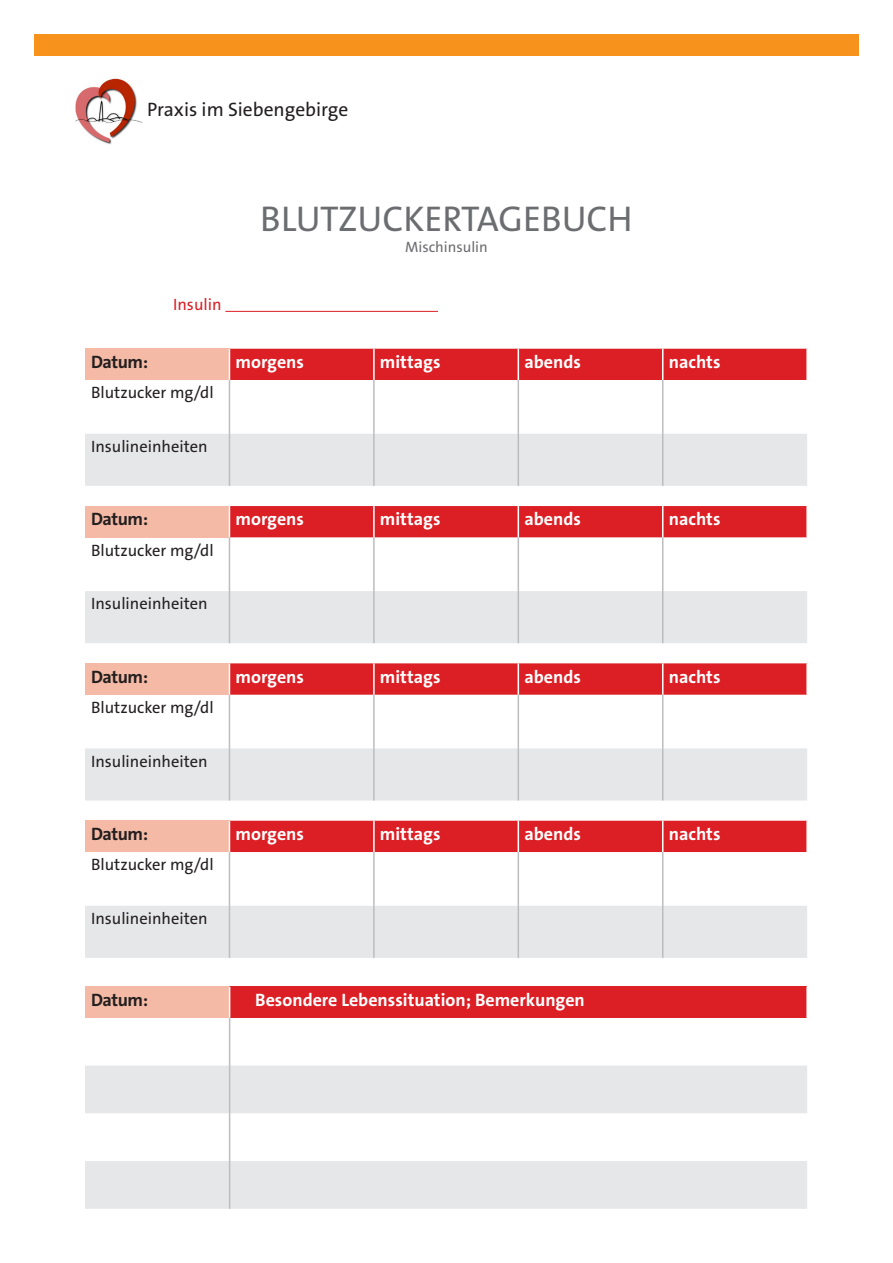
<style>
.page{position:relative;width:893px;height:1263px;background:#fff}
.page>*{position:absolute;margin:0;border:0;box-sizing:border-box;transform-origin:0 0}
.t1{font:36px "The Sans LP5 Plain";color:#6c6d70}
.t2{font:19.5px "The Sans LP5 Plain";color:#231f20}
.t3{font:18px "The Sans LP7 Bld";color:#fff}
.t4{font:18px "The Sans LP7 Bld";letter-spacing:-.025em;color:#231f20}
.t5{font:16.5px "The Sans LP5 Plain";color:#231f20}
.t6{font:16.5px "The Sans LP5 Plain";color:#dc1f25}
.t7{font:15px "The Sans LP5 Plain";color:#6c6d70}
</style>
<div class="page">
<img style="left:75px;top:78px;width:68px;height:66px">
<div style="left:34px;top:34px;width:825px;height:21px;background:#f7931d"></div>
<div style="left:85px;top:349px;width:144px;height:31px;background:#f4baa5"></div>
<div style="left:230px;top:349px;width:576px;height:31px;background:#dc1f25"></div>
<div style="left:85px;top:434px;width:722px;height:52px;background:#e6e7e9"></div>
<hr style="left:229px;top:380px;width:1px;height:54px;background:#bcbdc0">
<hr style="left:229px;top:434px;width:1px;height:52px;background:#bcbdc0">
<hr style="left:373px;top:380px;width:2px;height:54px;background:#bcbdc0">
<hr style="left:373px;top:434px;width:2px;height:52px;background:#bcbdc0">
<hr style="left:518px;top:380px;width:1px;height:54px;background:#bcbdc0">
<hr style="left:518px;top:434px;width:1px;height:52px;background:#bcbdc0">
<hr style="left:662px;top:380px;width:1px;height:54px;background:#bcbdc0">
<hr style="left:662px;top:434px;width:1px;height:52px;background:#bcbdc0">
<hr style="left:373px;top:349px;width:2px;height:31px;background:#fff">
<hr style="left:518px;top:349px;width:1px;height:31px;background:#fff">
<hr style="left:662px;top:349px;width:1px;height:31px;background:#fff">
<div style="left:85px;top:506px;width:144px;height:31px;background:#f4baa5"></div>
<div style="left:230px;top:506px;width:576px;height:31px;background:#dc1f25"></div>
<div style="left:85px;top:591px;width:722px;height:52px;background:#e6e7e9"></div>
<hr style="left:229px;top:537px;width:1px;height:54px;background:#bcbdc0">
<hr style="left:229px;top:591px;width:1px;height:52px;background:#bcbdc0">
<hr style="left:373px;top:537px;width:2px;height:54px;background:#bcbdc0">
<hr style="left:373px;top:591px;width:2px;height:52px;background:#bcbdc0">
<hr style="left:518px;top:537px;width:1px;height:54px;background:#bcbdc0">
<hr style="left:518px;top:591px;width:1px;height:52px;background:#bcbdc0">
<hr style="left:662px;top:537px;width:1px;height:54px;background:#bcbdc0">
<hr style="left:662px;top:591px;width:1px;height:52px;background:#bcbdc0">
<hr style="left:373px;top:506px;width:2px;height:31px;background:#fff">
<hr style="left:518px;top:506px;width:1px;height:31px;background:#fff">
<hr style="left:662px;top:506px;width:1px;height:31px;background:#fff">
<div style="left:85px;top:663px;width:144px;height:32px;background:#f4baa5"></div>
<div style="left:230px;top:663px;width:576px;height:32px;background:#dc1f25"></div>
<div style="left:85px;top:748px;width:722px;height:52px;background:#e6e7e9"></div>
<hr style="left:229px;top:695px;width:1px;height:53px;background:#bcbdc0">
<hr style="left:229px;top:748px;width:1px;height:52px;background:#bcbdc0">
<hr style="left:373px;top:695px;width:2px;height:53px;background:#bcbdc0">
<hr style="left:373px;top:748px;width:2px;height:52px;background:#bcbdc0">
<hr style="left:518px;top:695px;width:1px;height:53px;background:#bcbdc0">
<hr style="left:518px;top:748px;width:1px;height:52px;background:#bcbdc0">
<hr style="left:662px;top:695px;width:1px;height:53px;background:#bcbdc0">
<hr style="left:662px;top:748px;width:1px;height:52px;background:#bcbdc0">
<hr style="left:373px;top:663px;width:2px;height:32px;background:#fff">
<hr style="left:518px;top:663px;width:1px;height:32px;background:#fff">
<hr style="left:662px;top:663px;width:1px;height:32px;background:#fff">
<div style="left:85px;top:821px;width:144px;height:31px;background:#f4baa5"></div>
<div style="left:230px;top:821px;width:576px;height:31px;background:#dc1f25"></div>
<div style="left:85px;top:906px;width:722px;height:52px;background:#e6e7e9"></div>
<hr style="left:229px;top:852px;width:1px;height:54px;background:#bcbdc0">
<hr style="left:229px;top:906px;width:1px;height:52px;background:#bcbdc0">
<hr style="left:373px;top:852px;width:2px;height:54px;background:#bcbdc0">
<hr style="left:373px;top:906px;width:2px;height:52px;background:#bcbdc0">
<hr style="left:518px;top:852px;width:1px;height:54px;background:#bcbdc0">
<hr style="left:518px;top:906px;width:1px;height:52px;background:#bcbdc0">
<hr style="left:662px;top:852px;width:1px;height:54px;background:#bcbdc0">
<hr style="left:662px;top:906px;width:1px;height:52px;background:#bcbdc0">
<hr style="left:373px;top:821px;width:2px;height:31px;background:#fff">
<hr style="left:518px;top:821px;width:1px;height:31px;background:#fff">
<hr style="left:662px;top:821px;width:1px;height:31px;background:#fff">
<hr style="left:225px;top:311px;width:213px;height:1px;background:#dc1f25">
<div style="left:85px;top:986px;width:145px;height:32px;background:#f4baa5"></div>
<div style="left:230px;top:986px;width:577px;height:32px;background:#dc1f25"></div>
<svg style="left:85px;top:1065px;width:722px;height:144px;fill:#e6e7e9"></svg>
<hr style="left:229px;top:1018px;width:1px;height:47px;background:#bcbdc0">
<hr style="left:229px;top:1065px;width:1px;height:48px;background:#bcbdc0">
<hr style="left:229px;top:1113px;width:1px;height:48px;background:#bcbdc0">
<hr style="left:229px;top:1161px;width:1px;height:48px;background:#bcbdc0">
<hr style="left:229px;top:986px;width:1px;height:32px;background:#fff">
<hr style="left:806px;top:986px;width:2px;height:32px;background:#fff">
<p class="t2" style="left:147px;top:97px;width:203px">Praxis im Siebengebirge</p>
<p class="t6" style="left:173px;top:294px;width:50px">Insulin</p>
<p class="t1" style="left:260px;top:195px;width:374px">BLUTZUCKERTAGEBUCH</p>
<p class="t7" style="left:405px;top:237px;width:84px">Mischinsulin</p>
<p class="t4" style="left:91px;top:350px;width:58px">Datum:</p>
<p class="t3" style="left:235px;top:350px;width:70px">morgens</p>
<p class="t3" style="left:380px;top:350px;width:62px">mittags</p>
<p class="t3" style="left:524px;top:350px;width:58px">abends</p>
<p class="t3" style="left:669px;top:350px;width:53px">nachts</p>
<p class="t5" style="left:91px;top:382px;width:124px">Blutzucker mg/dl</p>
<p class="t5" style="left:91px;top:436px;width:118px">Insulineinheiten</p>
<p class="t4" style="left:91px;top:508px;width:58px">Datum:</p>
<p class="t3" style="left:235px;top:508px;width:70px">morgens</p>
<p class="t3" style="left:380px;top:508px;width:62px">mittags</p>
<p class="t3" style="left:524px;top:508px;width:58px">abends</p>
<p class="t3" style="left:669px;top:508px;width:53px">nachts</p>
<p class="t5" style="left:91px;top:539px;width:124px">Blutzucker mg/dl</p>
<p class="t5" style="left:91px;top:593px;width:118px">Insulineinheiten</p>
<p class="t4" style="left:91px;top:665px;width:58px">Datum:</p>
<p class="t3" style="left:235px;top:665px;width:70px">morgens</p>
<p class="t3" style="left:380px;top:665px;width:62px">mittags</p>
<p class="t3" style="left:524px;top:665px;width:58px">abends</p>
<p class="t3" style="left:669px;top:665px;width:53px">nachts</p>
<p class="t5" style="left:91px;top:697px;width:124px">Blutzucker mg/dl</p>
<p class="t5" style="left:91px;top:750px;width:118px">Insulineinheiten</p>
<p class="t4" style="left:91px;top:822px;width:58px">Datum:</p>
<p class="t3" style="left:235px;top:822px;width:70px">morgens</p>
<p class="t3" style="left:380px;top:822px;width:62px">mittags</p>
<p class="t3" style="left:524px;top:822px;width:58px">abends</p>
<p class="t3" style="left:669px;top:822px;width:53px">nachts</p>
<p class="t5" style="left:91px;top:854px;width:124px">Blutzucker mg/dl</p>
<p class="t5" style="left:91px;top:908px;width:118px">Insulineinheiten</p>
<p class="t4" style="left:91px;top:988px;width:58px">Datum:</p>
<p class="t3" style="left:255px;top:988px;width:331px">Besondere Lebenssituation; Bemerkungen</p>
</div>
